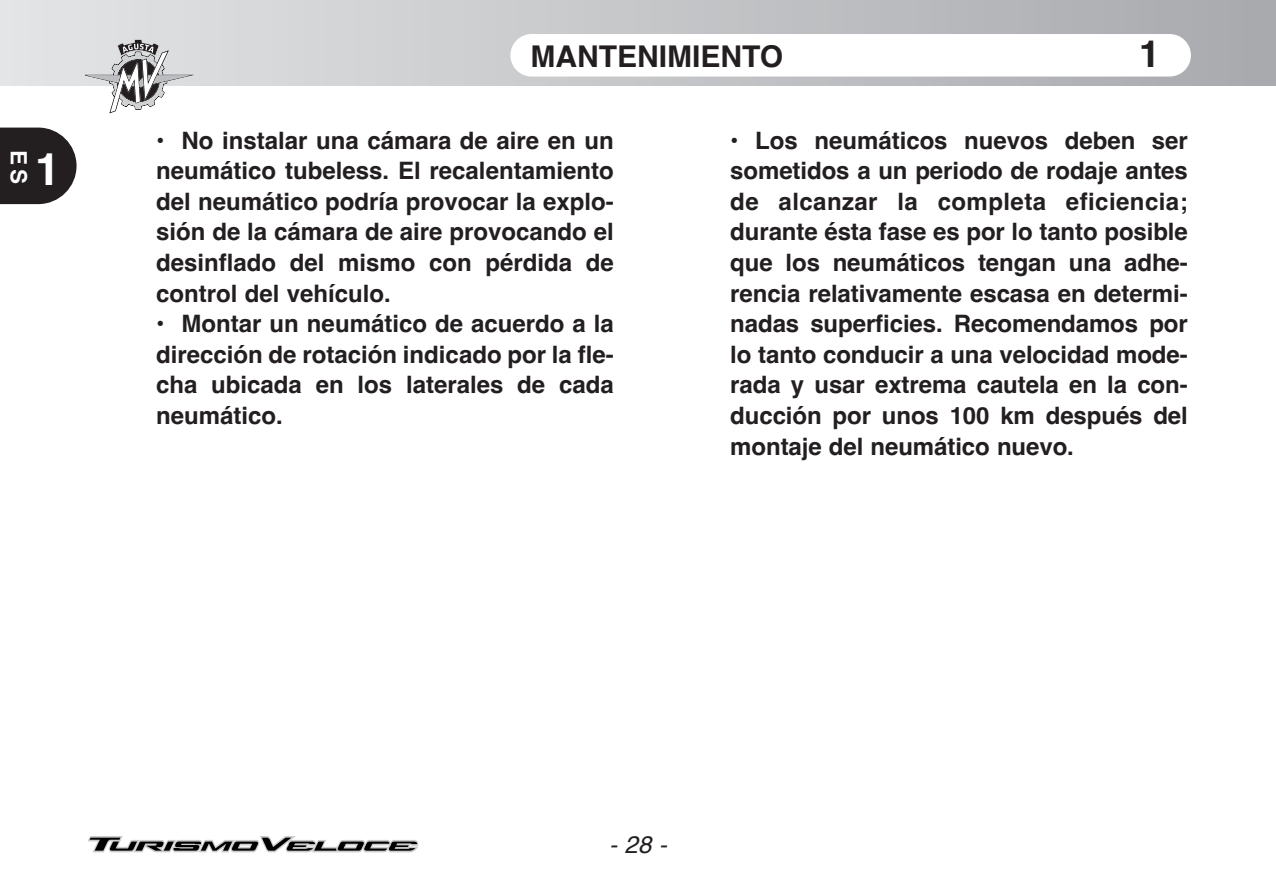
<style>
.page{position:relative;width:1276px;height:893px;background:#fff}
.page>*{position:absolute;margin:0;border:0;box-sizing:border-box;transform-origin:0 0}
.t1{font:700 45px "Helvetica";color:#fff}
.t2{font:700 37.5px "Helvetica";color:#231f20}
.t3{font:700 30px "Helvetica";color:#231f20}
.t4{font:700 24px/30.6px "Helvetica";color:#231f20;text-align:justify}
.t5{font:italic 24px "Helvetica";color:#231f20}
.t6{font:700 22.5px "Helvetica";color:#fff}
</style>
<div class="page">
<svg style="left:0;top:128px;width:77px;height:76px;background:#3b3738"></svg>
<div style="left:0;top:0;width:1276px;height:85px;background:linear-gradient(to right,#e4e5e6,#a8a9ad)"></div>
<div style="left:510px;top:34px;width:681px;height:43px;background:#fff;border-radius:21px"></div>
<svg style="left:85px;top:39px;width:109px;height:74px"></svg>
<svg style="left:88px;top:836px;width:330px;height:16px"></svg>
<p class="t6" style="left:32px;top:150px;width:35px;rotate:90deg">ES</p>
<h1 class="t1" style="left:35px;top:142px;width:27px">1</h1>
<p class="t3" style="left:530px;top:38px;width:254px">MANTENIMIENTO</p>
<h2 class="t2" style="left:1139px;top:31px;width:22px">1</h2>
<p class="t4" style="left:156px;top:127px;width:459px">• No instalar una cámara de aire en un neumático tubeless. El recalentamiento del neumático podría provocar la explo&shy;sión de la cámara de aire provocando el desinflado del mismo con pérdida de control del vehículo.</p>
<p class="t4" style="left:156px;top:311px;width:459px">• Montar un neumático de acuerdo a la dirección de rotación indicado por la fle&shy;cha ubicada en los laterales de cada neumático.</p>
<p class="t4" style="left:730px;top:127px;width:459px">• Los neumáticos nuevos deben ser sometidos a un periodo de rodaje antes de alcanzar la completa eficiencia; durante ésta fase es por lo tanto posible que los neumáticos tengan una adhe&shy;rencia relativamente escasa en determi&shy;nadas superficies. Recomendamos por lo tanto conducir a una velocidad mode&shy;rada y usar extrema cautela en la con&shy;ducción por unos 100 km después del montaje del neumático nuevo.</p>
<p class="t5" style="left:609px;top:826px;width:59px">- 28 -</p>
</div>
